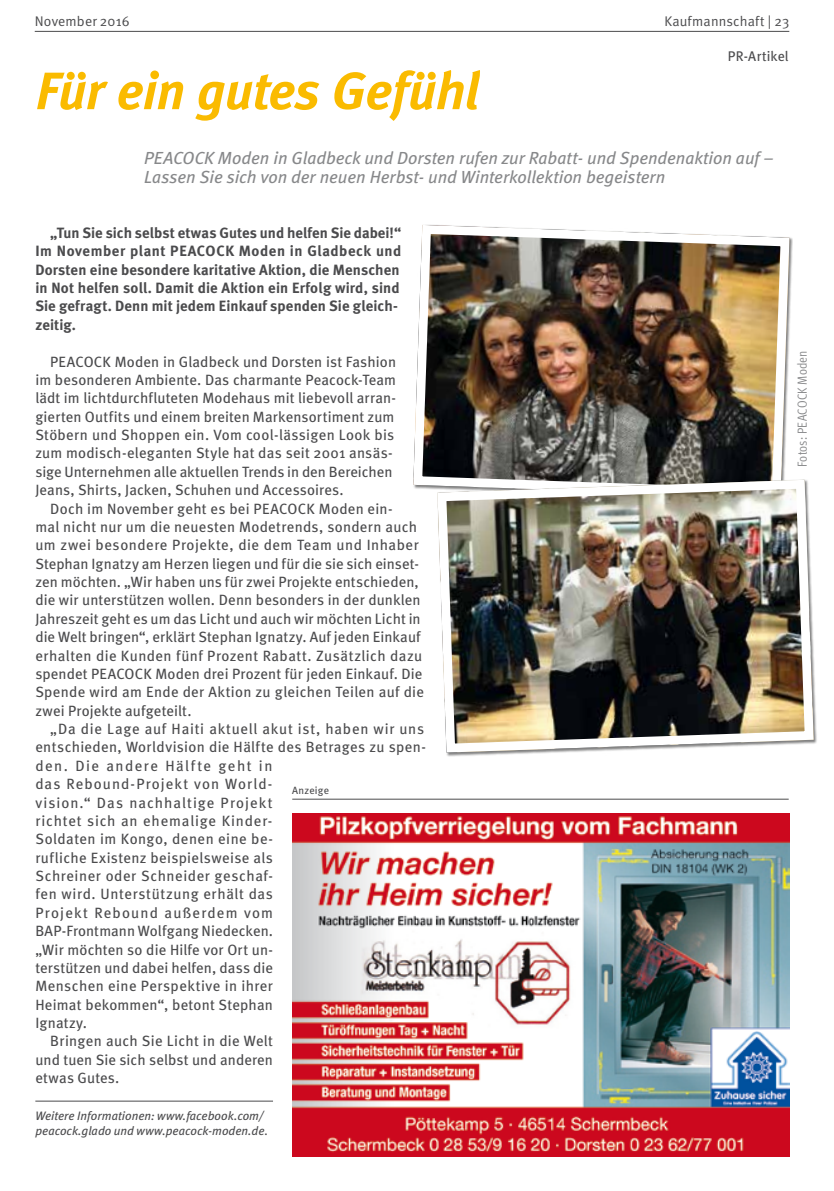
<style>
.page{position:relative;width:834px;height:1191px;background:#fff}
.page>*{position:absolute;margin:0;border:0;box-sizing:border-box;transform-origin:0 0}
.t1{font:italic 700 52.5px "Meta";letter-spacing:-.01em;color:#fabb00}
.t2{font:italic 17.5px/18.4px "Meta";color:#87888a}
.t3{font:14.88px/18.4px "Meta";letter-spacing:.015em;color:#4b4b4d}
.t4{font:700 14.88px/18.4px "Meta";letter-spacing:.01em;color:#4b4b4d}
.t5{font:14.88px "Meta";letter-spacing:.07em;color:#4b4b4d}
.t6{font:14.88px "Meta";letter-spacing:.05em;color:#4b4b4d}
.t7{font:14.88px "Meta";letter-spacing:.04em;color:#4b4b4d}
.t8{font:14.88px "Meta";letter-spacing:.045em;color:#4b4b4d}
.t9{font:14.88px "Meta";letter-spacing:.055em;color:#4b4b4d}
.t10{font:14.88px "Meta";letter-spacing:.035em;color:#4b4b4d}
.t11{font:14.88px "Meta";letter-spacing:.1em;color:#4b4b4d}
.t12{font:14.88px "Meta";letter-spacing:.08em;color:#4b4b4d}
.t13{font:14px "Meta Normal";letter-spacing:.01em;color:#4b4b4d}
.t14{font:14px "Meta";letter-spacing:.015em;color:#4b4b4d}
.t15{font:13.12px "Meta Cond Normal";letter-spacing:.015em;color:#87888a}
.t16{font:italic 12.25px/14.7px "Meta";letter-spacing:.005em;color:#4b4b4d}
.t17{font:10.5px "Meta";letter-spacing:.02em;color:#4b4b4d}
</style>
<div class="page">
<hr style="left:35px;top:31px;width:754px;height:1px;background:#4b4b4d">
<hr style="left:35px;top:1100px;width:238px;height:1px;background:#4b4b4d">
<hr style="left:292px;top:799px;width:496px;height:1px;background:#4b4b4d">
<img style="left:413px;top:224px;width:380px;height:266px">
<img style="left:433px;top:475px;width:384px;height:282px">
<img style="left:293px;top:814px;width:496px;height:342px">
<p class="t13" style="left:35px;top:13px;width:96px">November 2016</p>
<p class="t13" style="left:664px;top:13px;width:126px">Kaufmannschaft | 23</p>
<p class="t14" style="left:727px;top:47px;width:62px">PR-Artikel</p>
<h1 class="t1" style="left:36px;top:58px;width:444px">Für ein gutes Gefühl</h1>
<p class="t2" style="left:144px;top:149px;width:630px">PEACOCK Moden in Gladbeck und Dorsten rufen zur Rabatt- und Spendenaktion auf –<br>Lassen Sie sich von der neuen Herbst- und Winterkollektion begeistern</p>
<p class="t4" style="left:35px;top:223px;width:367px;text-indent:15px">„Tun Sie sich selbst etwas Gutes und helfen Sie dabei!“ Im November plant PEACOCK Moden in Gladbeck und Dorsten eine besondere karitative Aktion, die Menschen in Not helfen soll. Damit die Aktion ein Erfolg wird, sind Sie gefragt. Denn mit jedem Einkauf spenden Sie gleich&shy;zeitig.</p>
<p class="t3" style="left:35px;top:352px;width:362px;text-indent:15px">PEACOCK Moden in Gladbeck und Dorsten ist Fashion im besonderen Ambiente. Das charmante Peacock-Team lädt im lichtdurchfluteten Modehaus mit liebevoll arran&shy;gierten Outfits und einem breiten Markensortiment zum Stöbern und Shoppen ein. Vom cool-lässigen Look bis zum modisch-eleganten Style hat das seit 2001 ansäs&shy;sige Unternehmen alle aktuellen Trends in den Bereichen Jeans, Shirts, Jacken, Schuhen und Accessoires.</p>
<p class="t3" style="left:35px;top:499px;width:390px;text-indent:15px">Doch im November geht es bei PEACOCK Moden ein-<br>mal nicht nur um die neuesten Modetrends, sondern auch um zwei besondere Projekte, die dem Team und Inhaber Stephan Ignatzy am Herzen liegen und für die sie sich einset&shy;zen möchten. „Wir haben uns für zwei Projekte entschieden, die wir unterstützen wollen. Denn besonders in der dunklen Jahreszeit geht es um das Licht und auch wir möchten Licht in die Welt bringen“, erklärt Stephan Ignatzy. Auf jeden Einkauf erhalten die Kunden fünf Prozent Rabatt. Zusätzlich dazu spendet PEACOCK Moden drei Prozent für jeden Einkauf. Die Spende wird am Ende der Aktion zu gleichen Teilen auf die zwei Projekte aufgeteilt.</p>
<p class="t6" style="left:50px;top:719px;width:375px">„Da die Lage auf Haiti aktuell akut ist, haben wir uns</p>
<p class="t3" style="left:35px;top:737px;width:392px">entschieden, Worldvision die Hälfte des Betrages zu spen-</p>
<p class="t11" style="left:35px;top:756px;width:238px">den. Die andere Hälfte geht in</p>
<p class="t5" style="left:35px;top:774px;width:238px">das Rebound-Projekt von World-</p>
<p class="t5" style="left:35px;top:793px;width:238px">vision.“ Das nachhaltige Projekt</p>
<p class="t9" style="left:35px;top:811px;width:237px">richtet sich an ehemalige Kinder-</p>
<p class="t10" style="left:35px;top:829px;width:239px">Soldaten im Kongo, denen eine be-</p>
<p class="t3" style="left:35px;top:848px;width:239px">rufliche Existenz beispielsweise als</p>
<p class="t7" style="left:35px;top:866px;width:239px">Schreiner oder Schneider geschaf-</p>
<p class="t8" style="left:35px;top:885px;width:239px">fen wird. Unterstützung erhält das</p>
<p class="t12" style="left:35px;top:903px;width:239px">Projekt Rebound außerdem vom</p>
<p class="t3" style="left:35px;top:921px;width:239px">BAP-Frontmann Wolfgang Niedecken.</p>
<p class="t3" style="left:35px;top:939px;width:239px">„Wir möchten so die Hilfe vor Ort un-</p>
<p class="t3" style="left:35px;top:958px;width:239px">terstützen und dabei helfen, dass die</p>
<p class="t3" style="left:35px;top:976px;width:239px">Menschen eine Perspektive in ihrer</p>
<p class="t3" style="left:35px;top:995px;width:239px">Heimat bekommen“, betont Stephan</p>
<p class="t3" style="left:35px;top:1013px;width:53px">Ignatzy.</p>
<p class="t3" style="left:50px;top:1031px;width:224px">Bringen auch Sie Licht in die Welt</p>
<p class="t3" style="left:35px;top:1050px;width:239px">und tuen Sie sich selbst und anderen</p>
<p class="t3" style="left:35px;top:1068px;width:86px">etwas Gutes.</p>
<p class="t16" style="left:35px;top:1108px;width:234px">Weitere Informationen: www.facebook.com/ peacock.glado und www.peacock-moden.de.</p>
<p class="t17" style="left:292px;top:783px;width:38px">Anzeige</p>
<p class="t15" style="left:794px;top:467px;width:118px;rotate:-90deg">Fotos: PEACOCK Moden</p>
</div>
